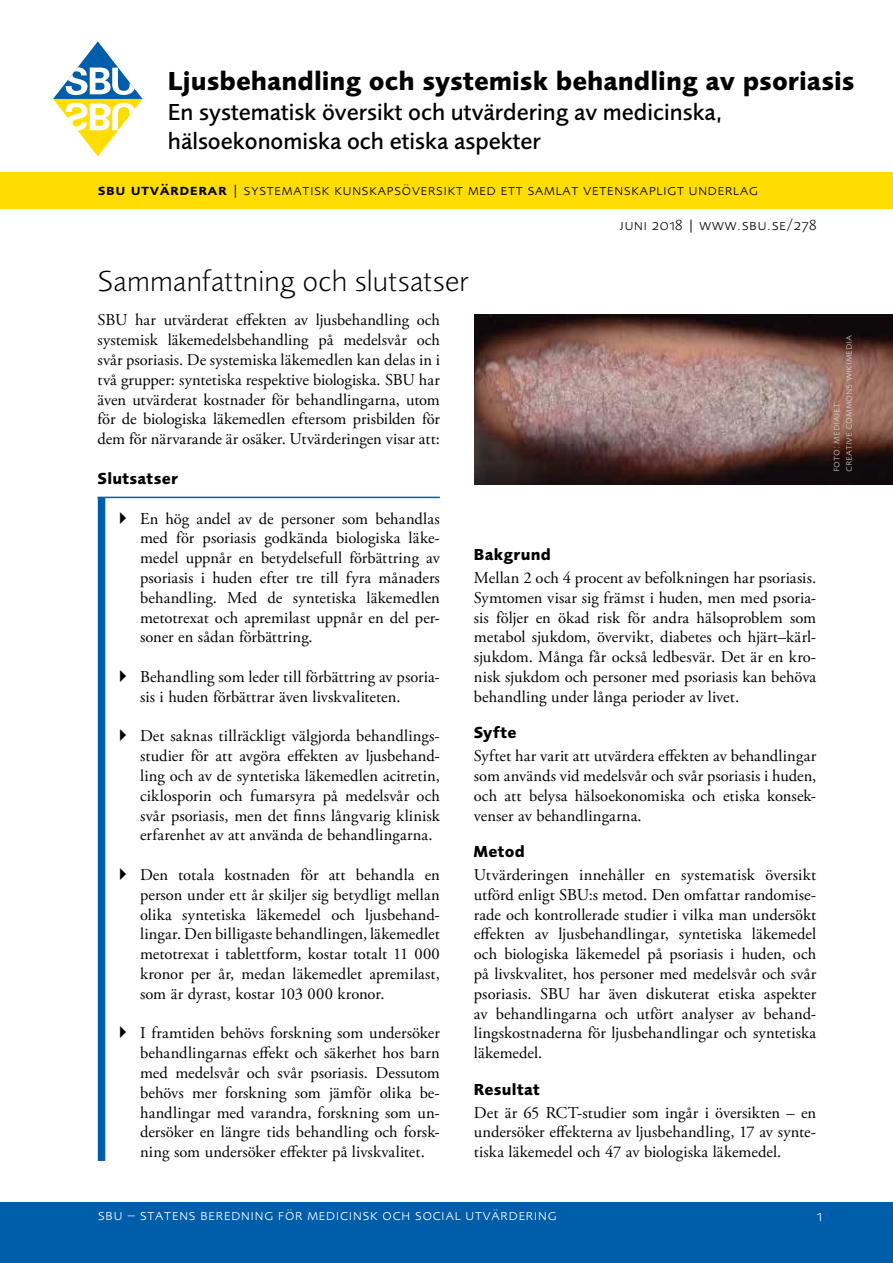
<style>
.page{position:relative;width:893px;height:1263px;background:#fff}
.page>*{position:absolute;margin:0;border:0;box-sizing:border-box;transform-origin:0 0}
.Kapitelrubrik{font:300 30px "Foundry Sans";letter-spacing:.005em;color:#000}
.Rapporttitel{font:700 27px "Foundry Sans";color:#000}
.Rapporttitel-2{font:500 24px/28.8px "Foundry Sans";color:#000}
.Brödtext{font:16.5px/19.8px "Adobe Garamond Pro";letter-spacing:.005em;color:#000;text-align:justify}
.Rubrik_1_i_brödtext{font:700 16.5px "Foundry Sans";letter-spacing:.015em;color:#000}
.Rubrik__Slutsats___S{font:700 16.5px "Foundry Sans";letter-spacing:.02em;color:#000}
.Sidhuvud_svart{font:300 15.45px "Foundry Sans Expert";letter-spacing:.03em;color:#000}
.t1{font:300 15.45px "Foundry Sans Expert";letter-spacing:.03em;color:#fff}
.t2{font:300 10.5px/12.6px "Foundry Sans Expert";letter-spacing:.01em;color:#dadada}
.s1{font-weight:600}
</style>
<div class="page">
<div style="left:0;top:1202px;width:893px;height:61px;background:#005da9"></div>
<svg style="left:53px;top:41px;width:90px;height:115px"></svg>
<div style="left:0;top:173px;width:893px;height:36px;background:#fd0"></div>
<hr style="left:98px;top:497px;width:342px;height:1px;background:#005da9">
<div style="left:98px;top:497px;width:7px;height:664px;background:#005da9"></div>
<img style="left:474px;top:315px;width:419px;height:170px">
<p class="Rapporttitel" style="left:168px;top:65px;width:688px">Ljusbehandling och systemisk behandling av psoriasis</p>
<p class="Rapporttitel-2" style="left:168px;top:97px;width:556px">En systematisk översikt och utvärdering av medicinska, hälsoekonomiska och etiska aspekter</p>
<p class="Sidhuvud_svart" style="left:98px;top:180px;width:662px"><span class="s1">sbu utvärderar</span> | systematisk kunskapsöversikt med ett samlat vetenskapligt underlag</p>
<p class="Sidhuvud_svart" style="left:619px;top:216px;width:198px">juni 2018 | www.sbu.se/278</p>
<h1 class="Kapitelrubrik" style="left:98px;top:263px;width:373px">Sammanfattning och slutsatser</h1>
<p class="Brödtext" style="left:98px;top:311px;width:344px">SBU har utvärderat effekten av ljusbehandling och systemisk läkemedelsbehandling på medelsvår och svår psoriasis. De systemiska läkemedlen kan delas in i två grupper: syntetiska respektive biologiska. SBU har även utvärderat kostnader för behandlingarna, utom för de biologiska läkemedlen eftersom prisbilden för dem för närvarande är osäker. Utvärderingen visar att:</p>
<p class="Rubrik__Slutsats___S" style="left:98px;top:469px;width:82px">Slutsatser</p>
<p class="Brödtext" style="left:140px;top:509px;width:301px">En hög andel av de personer som behandlas med för psoriasis godkända biologiska läke&shy;medel uppnår en betydelsefull förbättring av psoriasis i huden efter tre till fyra månaders behandling. Med de syntetiska läkemedlen metotrexat och apremilast uppnår en del per&shy;soner en sådan förbättring.</p>
<p class="Brödtext" style="left:140px;top:667px;width:301px">Behandling som leder till förbättring av psoria&shy;sis i huden förbättrar även livskvaliteten.</p>
<p class="Brödtext" style="left:140px;top:727px;width:301px">Det saknas tillräckligt välgjorda behandlings&shy;studier för att avgöra effekten av ljusbehand&shy;ling och av de syntetiska läkemedlen acitretin, ciklosporin och fumarsyra på medelsvår och svår psoriasis, men det finns långvarig klinisk erfarenhet av att använda de behandlingarna.</p>
<p class="Brödtext" style="left:140px;top:865px;width:301px">Den totala kostnaden för att behandla en person under ett år skiljer sig betydligt mellan olika syntetiska läkemedel och ljusbehand&shy;lingar. Den billigaste behandlingen, läkemedlet metotrexat i tablettform, kostar totalt 11 000 kronor per år, medan läkemedlet apremilast, som är dyrast, kostar 103 000 kronor.</p>
<p class="Brödtext" style="left:140px;top:1024px;width:301px">I framtiden behövs forskning som undersöker behandlingarnas effekt och säkerhet hos barn med medelsvår och svår psoriasis. Dessutom behövs mer forskning som jämför olika be&shy;handlingar med varandra, forskning som un&shy;dersöker en längre tids behandling och forsk&shy;ning som undersöker effekter på livskvalitet.</p>
<h2 class="Rubrik_1_i_brödtext" style="left:474px;top:545px;width:78px">Bakgrund</h2>
<p class="Brödtext" style="left:474px;top:568px;width:344px">Mellan 2 och 4 procent av befolkningen har psoriasis.<br>Symtomen visar sig främst i huden, men med psoria&shy;sis följer en ökad risk för andra hälsoproblem som metabol sjukdom, övervikt, diabetes och hjärt–kärl&shy;sjukdom. Många får också ledbesvär. Det är en kro&shy;nisk sjukdom och personer med psoriasis kan behöva behandling under långa perioder av livet.</p>
<h2 class="Rubrik_1_i_brödtext" style="left:474px;top:723px;width:44px">Syfte</h2>
<p class="Brödtext" style="left:474px;top:746px;width:344px">Syftet har varit att utvärdera effekten av behandlingar som används vid medelsvår och svår psoriasis i huden, och att belysa hälsoekonomiska och etiska konsek&shy;venser av behandlingarna.</p>
<h2 class="Rubrik_1_i_brödtext" style="left:474px;top:842px;width:52px">Metod</h2>
<p class="Brödtext" style="left:474px;top:865px;width:344px">Utvärderingen innehåller en systematisk översikt utförd enligt SBU:s metod. Den omfattar randomise&shy;rade och kontrollerade studier i vilka man undersökt effekten av ljusbehandlingar, syntetiska läkemedel och biologiska läkemedel på psoriasis i huden, och på livskvalitet, hos personer med medelsvår och svår psoriasis. SBU har även diskuterat etiska aspekter av behandlingarna och utfört analyser av behand&shy;lingskostnaderna för ljusbehandlingar och syntetiska läkemedel.</p>
<h2 class="Rubrik_1_i_brödtext" style="left:474px;top:1079px;width:67px">Resultat</h2>
<p class="Brödtext" style="left:474px;top:1103px;width:344px">Det är 65 RCT-studier som ingår i översikten – en undersöker effekterna av ljusbehandling, 17 av synte&shy;tiska läkemedel och 47 av biologiska läkemedel.</p>
<p class="t2" style="left:829px;top:472px;width:138px;rotate:-90deg">foto: mediajet.<br>creative commons wikimedia</p>
<p class="t1" style="left:98px;top:1206px;width:460px">sbu – statens beredning för medicinsk och social utvärdering</p>
<p class="t1" style="left:816px;top:1206px;width:7px">1</p>
</div>
